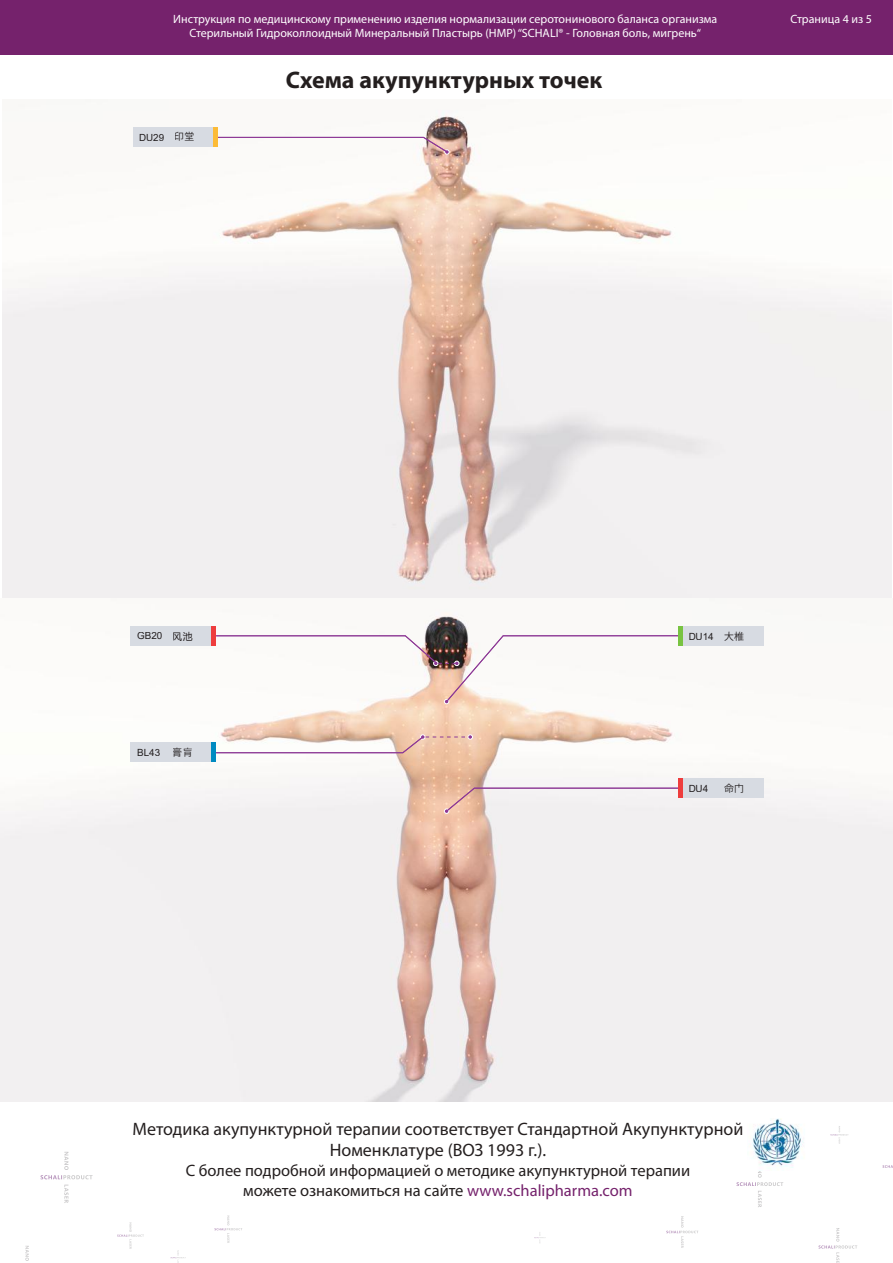
<style>
.page{position:relative;width:893px;height:1263px;background:#fff}
.page>*{position:absolute;margin:0;border:0;box-sizing:border-box;transform-origin:0 0}
.t1{font:700 24px "Myriad Pro";color:#241f1f}
.t2{font:18px/21.6px "Myriad Pro";color:#241f1f;text-align:center}
.t3{font:16.5px/19.8px "Myriad Pro";color:#241f1f;text-align:center}
.t4{font:12px/14.4px "Myriad Pro";color:#fff;text-align:center}
.t5{font:9.9px "Arial";color:#231f20}
.t6{font:9.9px "Koz Go Pr 6 N";color:#231f20}
.t7{font:9.75px "Arial";color:#231f20}
.s1{font-family:"Koz Go Pr 6 N"}
.s2{font-family:"Microsoft Ya Hei"}
.s3{color:#75226c}
</style>
<div class="page">
<div style="left:0;top:0;width:893px;height:54px;background:#75226c"></div>
<svg style="left:41px;top:1152px;width:52px;height:51px"></svg>
<svg style="left:117px;top:1222px;width:27px;height:27px"></svg>
<svg style="left:171px;top:1250px;width:15px;height:13px"></svg>
<svg style="left:214px;top:1215px;width:28px;height:28px"></svg>
<svg style="left:25px;top:1246px;width:4px;height:15px"></svg>
<svg style="left:666px;top:1216px;width:32px;height:32px"></svg>
<svg style="left:736px;top:1170px;width:47px;height:37px"></svg>
<svg style="left:818px;top:1228px;width:39px;height:35px"></svg>
<svg style="left:882px;top:1165px;width:11px;height:3px"></svg>
<svg style="left:830px;top:1126px;width:18px;height:18px"></svg>
<svg style="left:534px;top:1232px;width:12px;height:11px"></svg>
<img style="left:752px;top:1118px;width:52px;height:50px">
<img style="left:3px;top:112px;width:888px;height:486px">
<svg style="left:217px;top:137px;width:232px;height:17px"></svg>
<div style="left:133px;top:127px;width:85px;height:19px;background:#d7dbe2"></div>
<div style="left:213px;top:127px;width:5px;height:19px;background:#fcbb37"></div>
<img style="left:0;top:611px;width:893px;height:490px">
<div style="left:131px;top:626px;width:85px;height:19px;background:#d7dbe2"></div>
<hr style="left:212px;top:626px;width:4px;height:19px;background:#ee3d3d">
<svg style="left:216px;top:735px;width:257px;height:18px"></svg>
<div style="left:131px;top:742px;width:85px;height:20px;background:#d7dbe2"></div>
<hr style="left:212px;top:742px;width:4px;height:20px;background:#008ac1">
<svg style="left:216px;top:635px;width:462px;height:69px"></svg>
<div style="left:678px;top:626px;width:85px;height:19px;background:#d7dbe2"></div>
<hr style="left:678px;top:626px;width:4px;height:19px;background:#78c341">
<svg style="left:444px;top:788px;width:235px;height:25px"></svg>
<div style="left:678px;top:778px;width:85px;height:20px;background:#d7dbe2"></div>
<hr style="left:678px;top:778px;width:4px;height:20px;background:#ee3d3d">
<p class="t4" style="left:173px;top:11px;width:546px">Инструкция по медицинскому применению изделия нормализации серотонинового баланса организма<br>Стерильный Гидроколлоидный Минеральный Пластырь (HMP) “SCHALI® - Головная боль, мигрень“</p>
<p class="t7" style="left:139px;top:130px;width:57px">DU29 <span class="s1">印堂</span></p>
<h1 class="t1" style="left:286px;top:65px;width:318px">Схема акупунктурных точек</h1>
<p class="t4" style="left:790px;top:11px;width:83px">Страница 4 из 5</p>
<p class="t5" style="left:137px;top:629px;width:57px">GB20 <span class="s2">风池</span></p>
<p class="t5" style="left:137px;top:745px;width:25px">BL43</p>
<p class="t6" style="left:173px;top:747px;width:21px">膏肓</p>
<p class="t5" style="left:688px;top:629px;width:57px">DU14 <span class="s1">大椎</span></p>
<p class="t5" style="left:688px;top:781px;width:21px">DU4</p>
<p class="t6" style="left:724px;top:783px;width:21px">命門</p>
<h2 class="t2" style="left:133px;top:1117px;width:612px">Методика акупунктурной терапии соответствует Стандартной Акупунктурной<br>Номенклатуре (ВОЗ 1993 г.).</h2>
<h3 class="t3" style="left:186px;top:1160px;width:506px">С более подробной информацией о методике акупунктурной терапии можете ознакомиться на сайте <span class="s3">www.schalipharma.com</span></h3>
</div>
